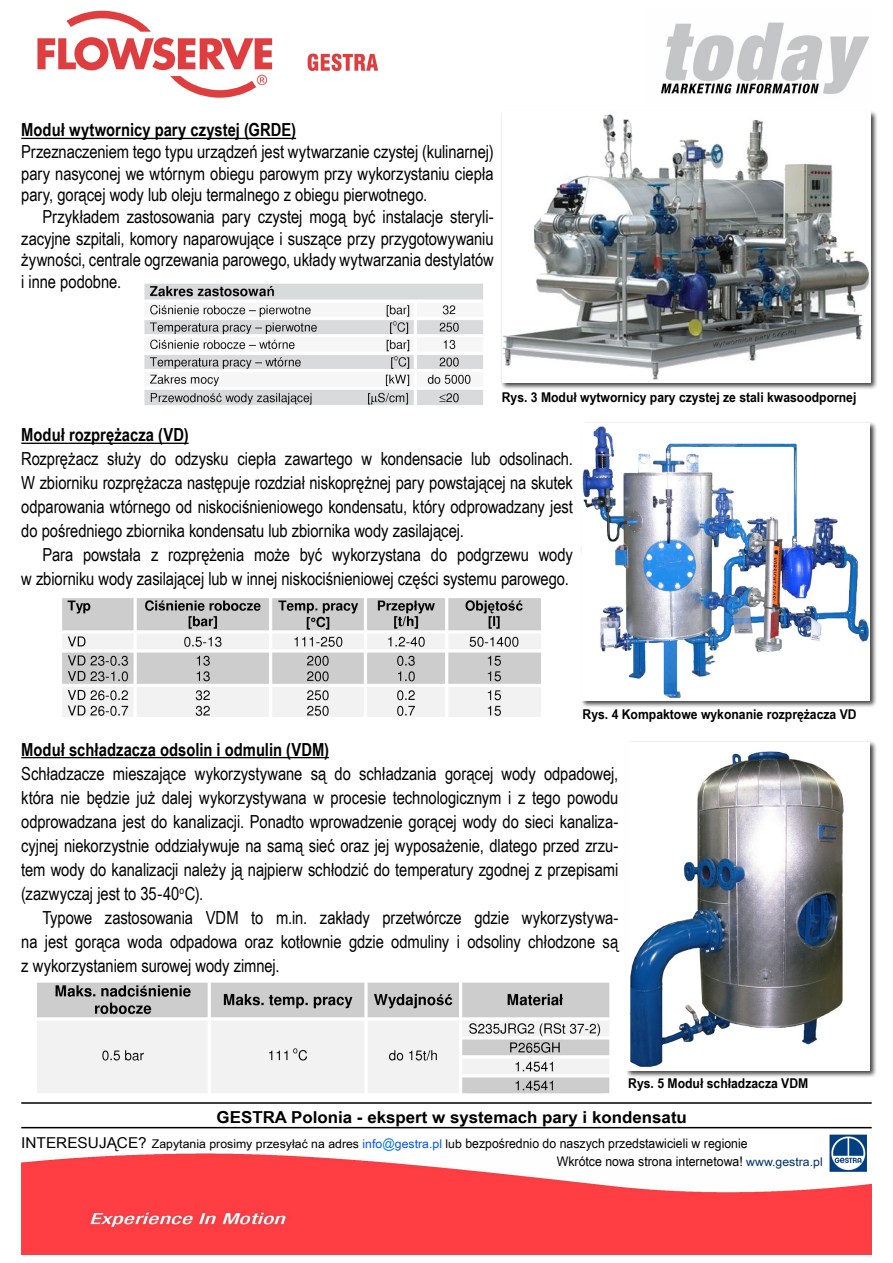
<style>
.page{position:relative;width:893px;height:1263px;background:#fff}
.page>*{position:absolute;margin:0;border:0;box-sizing:border-box;transform-origin:0 0}
.t1{font:18px/24px "Arial Narrow";letter-spacing:-.005em;color:#000;text-align:justify}
.t2{font:700 18px "Arial Narrow";color:#000}
.t3{font:700 16.5px "Arial Narrow";color:#000;scale:1.25 1}
.t4{font:700 13.5px "Arial Narrow";color:#000;scale:1.1 1}
.t5{font:13.2px/18px "Arial Narrow";color:#000;scale:1.14 1}
.s1{font-size:15px}
.s2{font-size:12px}
.s3{font-size:12px;color:#0055f4}
.s4{color:#007bec}
.s5{font-size:12px;color:#036}
</style>
<div class="page">
<img style="left:21px;top:1154px;width:851px;height:100px">
<hr style="left:21px;top:1102px;width:851px;height:2px;background:#000">
<hr style="left:21px;top:1127px;width:851px;height:1px;background:#000">
<img style="left:829px;top:1134px;width:37px;height:37px">
<img style="left:661px;top:22px;width:209px;height:72px">
<img style="left:37px;top:10px;width:341px;height:88px">
<hr style="left:21px;top:138px;width:275px;height:1px;background:#000">
<div style="left:580px;top:421px;width:303px;height:294px;background:#000;opacity:.75"></div>
<img style="left:581px;top:423px;width:288px;height:278px">
<div style="left:501px;top:110px;width:383px;height:286px;background:#000;opacity:.75"></div>
<img style="left:502px;top:112px;width:368px;height:271px">
<hr style="left:21px;top:443px;width:168px;height:1px;background:#000">
<img style="left:63px;top:598px;width:477px;height:119px">
<div style="left:625px;top:740px;width:258px;height:344px;background:#000;opacity:.75"></div>
<img style="left:627px;top:742px;width:242px;height:328px">
<hr style="left:21px;top:757px;width:308px;height:1px;background:#000">
<img style="left:37px;top:982px;width:573px;height:112px">
<img style="left:144px;top:284px;width:339px;height:121px">
<p class="t2" style="left:21px;top:117px;width:276px">Moduł wytwornicy pary czystej (GRDE)</p>
<p class="t1" style="left:21px;top:140px;width:474px;line-height:21.6px">Przeznaczeniem tego typu urządzeń jest wytwarzanie czystej (kulinarnej) pary nasyconej we wtórnym obiegu parowym przy wykorzystaniu ciepła pary, gorącej wody lub oleju termalnego z obiegu pierwotnego.</p>
<p class="t1" style="left:21px;top:205px;width:474px;line-height:21.6px;text-indent:21px">Przykładem zastosowania pary czystej mogą być instalacje steryli&shy;zacyjne szpitali, komory naparowujące i suszące przy przygotowywaniu żywności, centrale ogrzewania parowego, układy wytwarzania destylatów i inne podobne.</p>
<p class="t4" style="left:502px;top:387px;width:324px">Rys. 3 Moduł wytwornicy pary czystej ze stali kwasoodpornej</p>
<p class="t2" style="left:21px;top:421px;width:169px">Moduł rozprężacza (VD)</p>
<p class="t1" style="left:21px;top:446px;width:553px">Rozprężacz służy do odzysku ciepła zawartego w kondensacie lub odsolinach.<br>W zbiorniku rozprężacza następuje rozdział niskoprężnej pary powstającej na skutek odparowania wtórnego od niskociśnieniowego kondensatu, który odprowadzany jest do pośredniego zbiornika kondensatu lub zbiornika wody zasilającej.</p>
<p class="t1" style="left:21px;top:542px;width:553px;text-align:right">Para powstała z rozprężenia może być wykorzystana do podgrzewu wody<br>w zbiorniku wody zasilającej lub w innej niskociśnieniowej części systemu parowego.</p>
<p class="t4" style="left:583px;top:704px;width:251px">Rys. 4 Kompaktowe wykonanie rozprężacza VD</p>
<p class="t2" style="left:21px;top:736px;width:309px">Moduł schładzacza odsolin i odmulin (VDM)</p>
<p class="t1" style="left:21px;top:761px;width:599px">Schładzacze mieszające wykorzystywane są do schładzania gorącej wody odpadowej, która nie będzie już dalej wykorzystywana w procesie technologicznym i z tego powodu odprowadzana jest do kanalizacji. Ponadto wprowadzenie gorącej wody do sieci kanaliza&shy;cyjnej niekorzystnie oddziaływuje na samą sieć oraz jej wyposażenie, dlatego przed zrzu&shy;tem wody do kanalizacji należy ją najpierw schłodzić do temperatury zgodnej z przepisami (zazwyczaj jest to 35-40<sup>o</sup>C).</p>
<p class="t1" style="left:21px;top:905px;width:599px;text-indent:21px">Typowe zastosowania VDM to m.in. zakłady przetwórcze gdzie wykorzystywa&shy;na jest gorąca woda odpadowa oraz kotłownie gdzie odmuliny i odsoliny chłodzone są z wykorzystaniem surowej wody zimnej.</p>
<p class="t4" style="left:628px;top:1073px;width:165px">Rys. 5 Moduł schładzacza VDM</p>
<p class="t3" style="left:217px;top:1104px;width:378px">GESTRA Polonia - ekspert w systemach pary i kondensatu</p>
<p class="t5" style="left:557px;top:1134px;width:235px;text-indent:-536px"><span class="s1">INTERESUJĄCE?</span> <span class="s2">Zapytania prosimy przesyłać na adres</span> <span class="s3">info</span><span class="s4">@</span><span class="s3">gestra.pl</span> <span class="s2">lub</span> bezpośrednio do naszych przedstawicieli w regionie<br>Wkrótce nowa strona internetowa! <span class="s5">www.gestra.pl</span></p>
</div>
